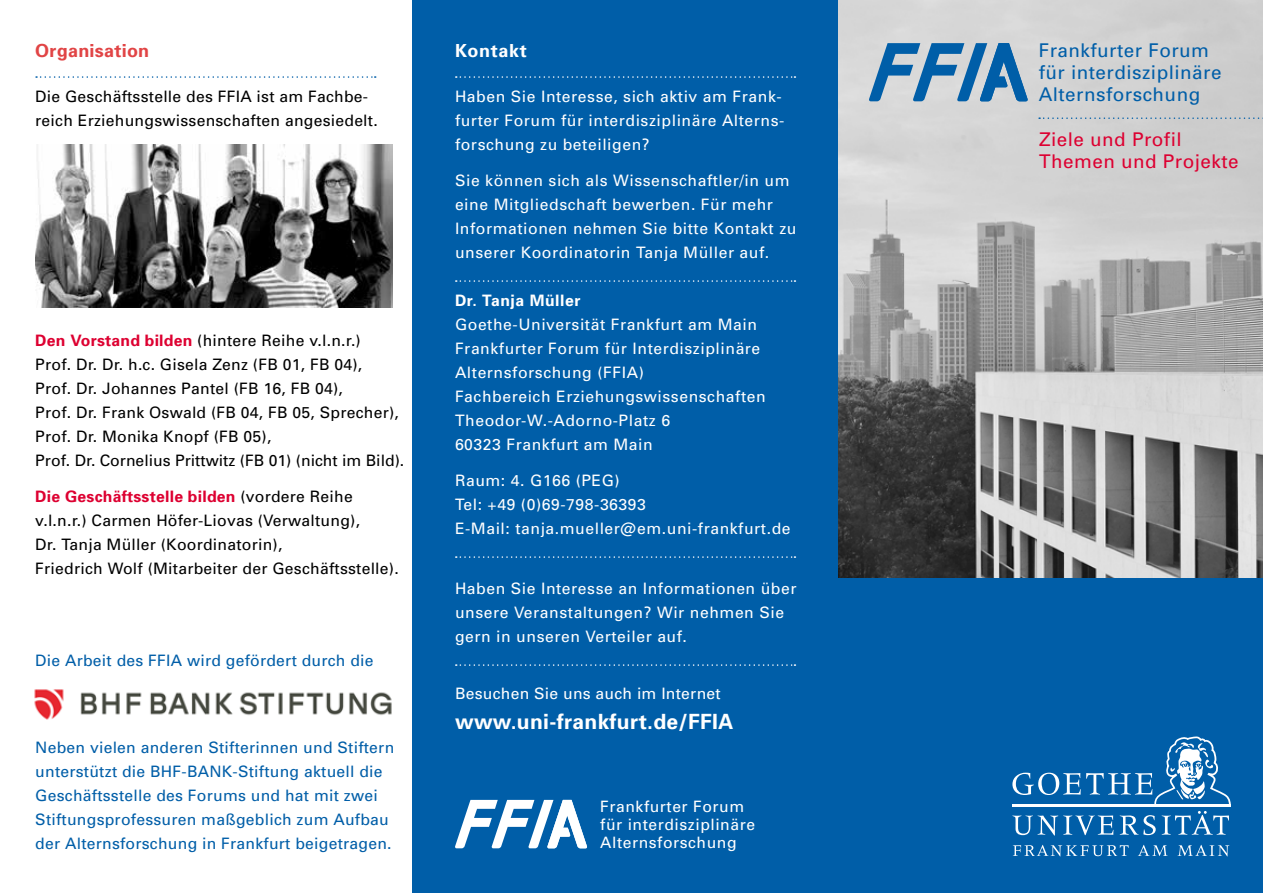
<style>
.page{position:relative;width:1263px;height:893px;background:#fff}
.page>*{position:absolute;margin:0;border:0;box-sizing:border-box;transform-origin:0 0}
.t1{font:700 21px "Univers";letter-spacing:.015em;color:#fff}
.t2{font:18.9px/22.2px "Univers";letter-spacing:.025em;color:#005ea8}
.t3{font:18.9px/22.5px "Univers";letter-spacing:.025em;color:#dd0031}
.t4{font:700 18px "Univers";letter-spacing:.015em;color:#e14445}
.t5{font:700 18px "Univers";letter-spacing:.035em;color:#fff}
.t6{font:15.75px/24px "Univers";letter-spacing:.035em;color:#fff}
.t7{font:15.75px/24px "Univers";letter-spacing:.015em;color:#000}
.t8{font:15.75px/24px "Univers";letter-spacing:.015em;color:#005ea8}
.t9{font:15.75px "Univers";letter-spacing:.015em;color:#fff}
.t10{font:700 15.75px "Univers";letter-spacing:.035em;color:#fff}
.s1{font-weight:700;color:#dd0031}
</style>
<div class="page">
<img style="left:838px;top:0;width:425px;height:578px">
<img style="left:35px;top:145px;width:357px;height:162px">
<div style="left:827px;top:578px;width:436px;height:315px;background:#005ea8"></div>
<div style="left:412px;top:0;width:426px;height:893px;background:#005ea8"></div>
<svg style="left:456px;top:76px;width:339px;height:2px"></svg>
<svg style="left:456px;top:280px;width:339px;height:2px"></svg>
<svg style="left:456px;top:556px;width:339px;height:2px"></svg>
<svg style="left:456px;top:664px;width:339px;height:2px"></svg>
<svg style="left:1039px;top:117px;width:224px;height:2px"></svg>
<svg style="left:36px;top:76px;width:340px;height:2px"></svg>
<svg style="left:869px;top:43px;width:159px;height:58px;background:#75a0c2"></svg>
<svg style="left:1012px;top:736px;width:219px;height:121px"></svg>
<hr style="left:1012px;top:804px;width:219px;height:3px;background:#fff">
<svg style="left:455px;top:800px;width:132px;height:48px"></svg>
<img style="left:34px;top:689px;width:358px;height:31px">
<p class="t4" style="left:35px;top:40px;width:115px">Organisation</p>
<p class="t7" style="left:35px;top:84px;width:344px">Die Geschäftsstelle des FFIA ist am Fachbe&shy;reich Erziehungswissenschaften angesiedelt.</p>
<p class="t7" style="left:35px;top:329px;width:370px"><span class="s1">Den Vorstand bilden</span> (hintere Reihe v.l.n.r.)<br>Prof. Dr. Dr. h.c. Gisela Zenz (FB 01, FB 04),<br>Prof. Dr. Johannes Pantel (FB 16, FB 04),<br>Prof. Dr. Frank Oswald (FB 04, FB 05, Sprecher), Prof. Dr. Monika Knopf (FB 05),<br>Prof. Dr. Cornelius Prittwitz (FB 01) (nicht im Bild).</p>
<p class="t7" style="left:35px;top:485px;width:365px"><span class="s1">Die Geschäftsstelle bilden</span> (vordere Reihe v.l.n.r.) Carmen Höfer-Liovas (Verwaltung),<br>Dr. Tanja Müller (Koordinatorin),<br>Friedrich Wolf (Mitarbeiter der Geschäftsstelle).</p>
<p class="t8" style="left:35px;top:648px;width:340px">Die Arbeit des FFIA wird gefördert durch die</p>
<p class="t8" style="left:35px;top:735px;width:360px">Neben vielen anderen Stifterinnen und Stiftern unterstützt die BHF-BANK-Stiftung aktuell die Geschäftsstelle des Forums und hat mit zwei Stiftungsprofessuren maßgeblich zum Aufbau der Alternsforschung in Frankfurt beigetragen.</p>
<p class="t5" style="left:455px;top:40px;width:73px">Kontakt</p>
<p class="t6" style="left:455px;top:84px;width:331px">Haben Sie Interesse, sich aktiv am Frank&shy;furter Forum für interdisziplinäre Alterns&shy;forschung zu beteiligen?</p>
<p class="t6" style="left:455px;top:168px;width:343px">Sie können sich als Wissenschaftler/in um eine Mitgliedschaft bewerben. Für mehr Informationen nehmen Sie bitte Kontakt zu unserer Koordinatorin Tanja Müller auf.</p>
<p class="t10" style="left:455px;top:291px;width:127px">Dr. Tanja Müller</p>
<p class="t6" style="left:455px;top:312px;width:312px">Goethe-Universität Frankfurt am Main Frankfurter Forum für Interdisziplinäre Alternsforschung (FFIA)<br>Fachbereich Erziehungswissenschaften Theodor-W.-Adorno-Platz 6<br>60323 Frankfurt am Main</p>
<p class="t6" style="left:455px;top:468px;width:337px">Raum: 4. G166 (PEG)<br>Tel: +49 (0)69-798-36393<br>E-Mail: tanja.mueller@em.uni-frankfurt.de</p>
<p class="t6" style="left:455px;top:576px;width:343px">Haben Sie Interesse an Informationen über unsere Veranstaltungen? Wir nehmen Sie gern in unseren Verteiler auf.</p>
<p class="t9" style="left:455px;top:684px;width:267px">Besuchen Sie uns auch im Internet</p>
<h1 class="t1" style="left:455px;top:709px;width:280px">www.uni-frankfurt.de/FFIA</h1>
<p class="t6" style="left:600px;top:797px;width:156px;line-height:18.3px">Frankfurter Forum für interdisziplinäre<br>Alternsforschung</p>
<p class="t2" style="left:1039px;top:39px;width:184px">Frankfurter Forum für interdisziplinäre<br>Alternsforschung</p>
<p class="t3" style="left:1039px;top:128px;width:201px">Ziele und Profil<br>Themen und Projekte</p>
</div>
